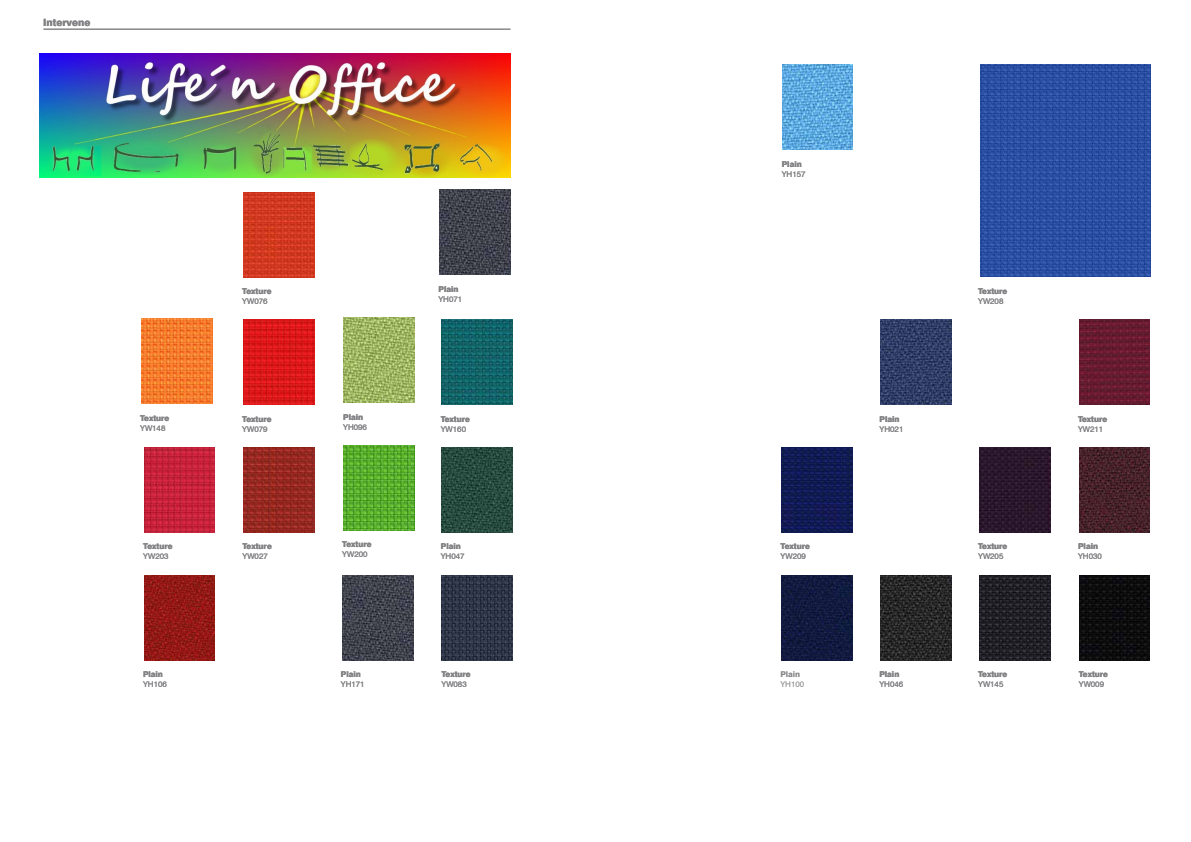
<style>
.page{position:relative;width:1191px;height:842px;background:#fff}
.page>*{position:absolute;margin:0;border:0;box-sizing:border-box;transform-origin:0 0}
.t1{font:800 10px "Swiss 721 BT";color:#838386}
.t2{font:800 8px "Swiss 721 BT";color:#838386}
.t3{font:8px "Swiss 721 BT";color:#838386}
</style>
<div class="page">
<hr style="left:43px;top:29px;width:467px;height:1px;background:#838386">
<img style="left:439px;top:190px;width:71px;height:85px">
<img style="left:782px;top:65px;width:71px;height:85px">
<img style="left:343px;top:318px;width:71px;height:85px">
<img style="left:980px;top:65px;width:170px;height:212px">
<img style="left:243px;top:320px;width:71px;height:85px">
<img style="left:880px;top:320px;width:71px;height:85px">
<img style="left:442px;top:320px;width:70px;height:85px">
<img style="left:1079px;top:320px;width:71px;height:85px">
<img style="left:144px;top:447px;width:71px;height:85px">
<img style="left:781px;top:447px;width:71px;height:85px">
<img style="left:243px;top:447px;width:71px;height:85px">
<img style="left:979px;top:447px;width:71px;height:85px">
<img style="left:442px;top:447px;width:70px;height:85px">
<img style="left:1079px;top:447px;width:71px;height:85px">
<img style="left:880px;top:575px;width:71px;height:85px">
<img style="left:144px;top:575px;width:71px;height:85px">
<img style="left:781px;top:575px;width:71px;height:85px">
<img style="left:344px;top:445px;width:71px;height:85px">
<img style="left:243px;top:192px;width:71px;height:85px">
<img style="left:141px;top:319px;width:71px;height:85px">
<img style="left:342px;top:575px;width:71px;height:85px">
<img style="left:979px;top:575px;width:71px;height:85px">
<img style="left:442px;top:575px;width:70px;height:85px">
<img style="left:1079px;top:575px;width:71px;height:85px">
<img style="left:40px;top:53px;width:470px;height:124px">
<p class="t1" style="left:43px;top:16px;width:49px">Intervene</p>
<p class="t2" style="left:242px;top:287px;width:31px">Texture</p>
<p class="t3" style="left:242px;top:297px;width:27px">YW076</p>
<p class="t2" style="left:438px;top:284px;width:21px">Plain</p>
<p class="t3" style="left:438px;top:294px;width:25px">YH071</p>
<p class="t2" style="left:140px;top:413px;width:31px">Texture</p>
<p class="t3" style="left:140px;top:423px;width:27px">YW148</p>
<p class="t2" style="left:242px;top:414px;width:31px">Texture</p>
<p class="t3" style="left:242px;top:424px;width:27px">YW079</p>
<p class="t2" style="left:343px;top:412px;width:21px">Plain</p>
<p class="t3" style="left:343px;top:422px;width:25px">YH096</p>
<p class="t2" style="left:441px;top:414px;width:31px">Texture</p>
<p class="t3" style="left:441px;top:424px;width:27px">YW160</p>
<p class="t2" style="left:143px;top:542px;width:31px">Texture</p>
<p class="t3" style="left:143px;top:552px;width:27px">YW203</p>
<p class="t2" style="left:242px;top:542px;width:31px">Texture</p>
<p class="t3" style="left:242px;top:552px;width:27px">YW027</p>
<p class="t2" style="left:342px;top:539px;width:31px">Texture</p>
<p class="t3" style="left:342px;top:549px;width:27px">YW200</p>
<p class="t2" style="left:441px;top:542px;width:21px">Plain</p>
<p class="t3" style="left:441px;top:552px;width:25px">YH047</p>
<p class="t2" style="left:143px;top:669px;width:21px">Plain</p>
<p class="t3" style="left:143px;top:679px;width:25px">YH106</p>
<p class="t2" style="left:341px;top:669px;width:21px">Plain</p>
<p class="t3" style="left:341px;top:679px;width:25px">YH171</p>
<p class="t2" style="left:441px;top:669px;width:31px">Texture</p>
<p class="t3" style="left:441px;top:679px;width:27px">YW083</p>
<p class="t2" style="left:782px;top:159px;width:21px">Plain</p>
<p class="t3" style="left:782px;top:169px;width:25px">YH157</p>
<p class="t2" style="left:780px;top:542px;width:31px">Texture</p>
<p class="t3" style="left:780px;top:552px;width:27px">YW209</p>
<p class="t2" style="left:780px;top:669px;width:21px">Plain</p>
<p class="t3" style="left:780px;top:679px;width:25px">YH100</p>
<p class="t2" style="left:879px;top:414px;width:21px">Plain</p>
<p class="t3" style="left:879px;top:424px;width:25px">YH021</p>
<p class="t2" style="left:879px;top:669px;width:21px">Plain</p>
<p class="t3" style="left:879px;top:679px;width:25px">YH046</p>
<p class="t2" style="left:978px;top:287px;width:31px">Texture</p>
<p class="t3" style="left:978px;top:297px;width:27px">YW208</p>
<p class="t2" style="left:978px;top:542px;width:31px">Texture</p>
<p class="t3" style="left:978px;top:552px;width:27px">YW205</p>
<p class="t2" style="left:978px;top:669px;width:31px">Texture</p>
<p class="t3" style="left:978px;top:679px;width:27px">YW145</p>
<p class="t2" style="left:1078px;top:414px;width:31px">Texture</p>
<p class="t3" style="left:1078px;top:424px;width:27px">YW211</p>
<p class="t2" style="left:1078px;top:542px;width:21px">Plain</p>
<p class="t3" style="left:1078px;top:552px;width:25px">YH030</p>
<p class="t2" style="left:1078px;top:669px;width:31px">Texture</p>
<p class="t3" style="left:1078px;top:679px;width:27px">YW009</p>
</div>
